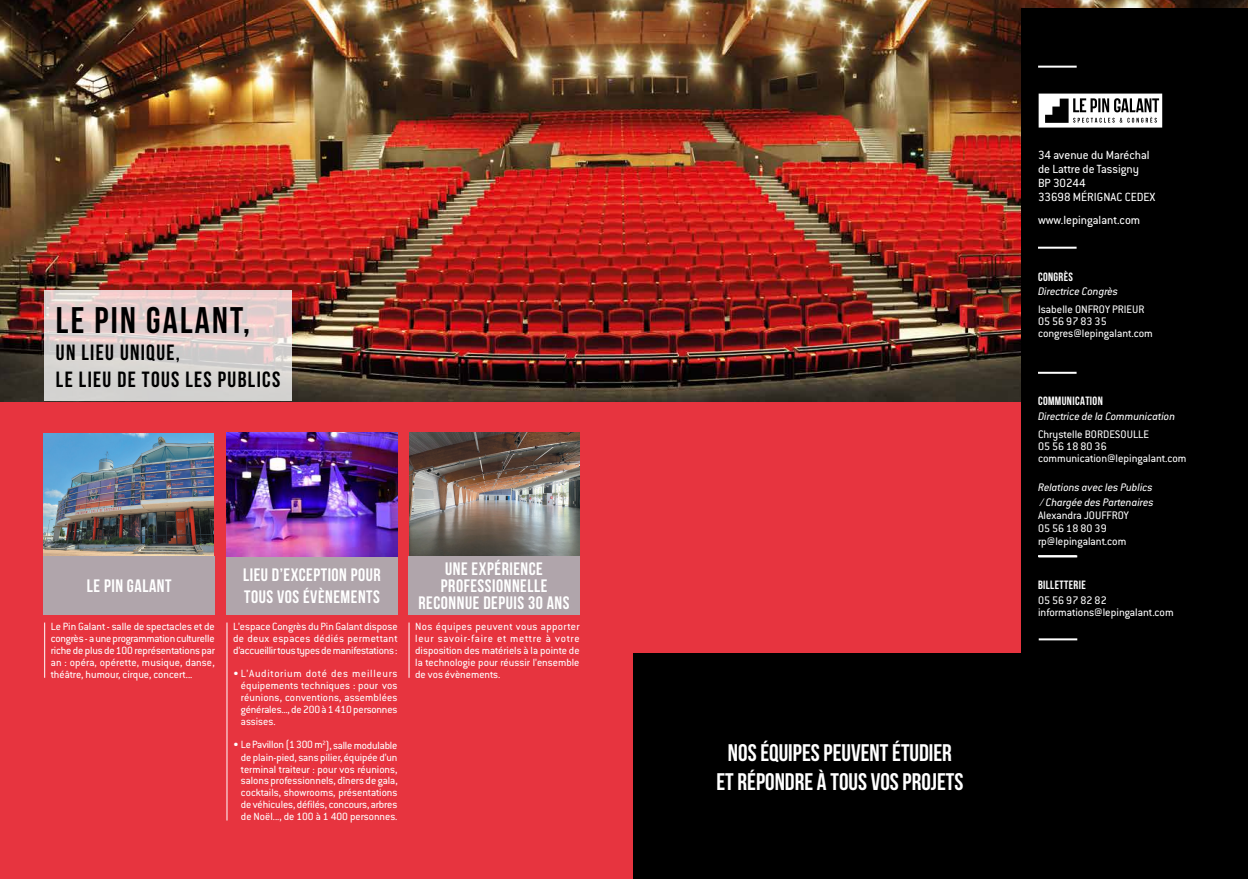
<style>
.page{position:relative;width:1248px;height:879px;background:#fff}
.page>*{position:absolute;margin:0;border:0;box-sizing:border-box;transform-origin:0 0}
.t1{font:700 37px "Bebas Neue";letter-spacing:.06em;color:#000}
.t2{font:700 24px/28.8px "Bebas Neue";color:#fff;text-align:center}
.t3{font:700 22px/27px "Bebas Neue";letter-spacing:.06em;color:#000}
.t4{font:700 18px/17px "Bebas Neue";letter-spacing:.03em;color:#fff}
.t5{font:13px/14px "Conduit ITC Std";color:#fff}
.t6{font:12px/12px "Conduit ITC Std";color:#fff}
.t7{font:italic 12px/15.3px "Conduit ITC Std";color:#fff}
.t8{font:700 12px "Bebas Neue";letter-spacing:.03em;color:#fff}
.t9{font:11.5px/12px "Conduit ITC Std";color:#fff;text-align:justify}
</style>
<div class="page">
<div style="left:0;top:0;width:1247px;height:879px;background:#e7343f"></div>
<img style="left:0;top:0;width:1247px;height:401px">
<svg style="left:44px;top:291px;width:248px;height:110px;background:#ddd1cf"></svg>
<div style="left:44px;top:556px;width:171px;height:58px;background:#b0a5ab"></div>
<div style="left:226px;top:556px;width:171px;height:58px;background:#b0a5ab"></div>
<div style="left:408px;top:556px;width:171px;height:58px;background:#b0a5ab"></div>
<hr style="left:226px;top:622px;width:1px;height:198px;background:#fff">
<hr style="left:408px;top:622px;width:1px;height:56px;background:#fff">
<hr style="left:44px;top:622px;width:1px;height:56px;background:#fff">
<img style="left:226px;top:432px;width:171px;height:124px">
<div style="left:1020px;top:9px;width:227px;height:870px;background:#000"></div>
<div style="left:633px;top:653px;width:392px;height:226px;background:#000"></div>
<hr style="left:1037px;top:247px;width:39px;height:2px;background:#fff">
<hr style="left:1037px;top:372px;width:39px;height:2px;background:#fff">
<hr style="left:1038px;top:555px;width:39px;height:2px;background:#fff">
<hr style="left:1038px;top:638px;width:39px;height:2px;background:#fff">
<svg style="left:1038px;top:94px;width:124px;height:34px"></svg>
<hr style="left:1037px;top:66px;width:39px;height:2px;background:#fff">
<hr style="left:1037px;top:555px;width:39px;height:2px;background:#fff">
<img style="left:43px;top:433px;width:170px;height:123px">
<img style="left:409px;top:433px;width:170px;height:122px">
<h1 class="t1" style="left:56px;top:299px;width:196px">LE PIN GALANT,</h1>
<h3 class="t3" style="left:56px;top:338px;width:226px">UN LIEU UNIQUE,<br>LE LIEU DE TOUS LES PUBLICS</h3>
<h3 class="t4" style="left:87px;top:577px;width:86px">LE PIN GALANT</h3>
<h3 class="t4" style="left:243px;top:564px;width:139px;line-height:21.6px">LIEU D’EXCEPTION POUR<br>TOUS VOS ÉVÈNEMENTS</h3>
<h3 class="t4" style="left:418px;top:560px;width:152px;text-align:center">UNE EXPÉRIENCE<br>PROFESSIONNELLE<br>RECONNUE DEPUIS 30 ANS</h3>
<p class="t9" style="left:51px;top:620px;width:165px">Le Pin Galant - salle de spectacles et de congrès - a une programmation culturelle riche de plus de 100 représentations par an : opéra, opérette, musique, danse, théâtre, humour, cirque, concert...</p>
<p class="t9" style="left:233px;top:620px;width:166px">L’espace Congrès du Pin Galant dispose de deux espaces dédiés permettant d’accueillir tous types de manifestations :</p>
<p class="t9" style="left:241px;top:667px;width:158px;text-indent:-8px">• L’Auditorium doté des meilleurs équipements techniques : pour vos réunions, conventions, assemblées générales..., de 200 à 1 410 personnes assises.</p>
<p class="t9" style="left:241px;top:738px;width:158px;text-indent:-8px">• Le Pavillon (1 300 m<sup>2</sup>), salle modulable de plain-pied, sans pilier, équipée d’un terminal traiteur : pour vos réunions, salons professionnels, dîners de gala, cocktails, showrooms, présentations de véhicules, défilés, concours, arbres de Noël..., de 100 à 1 400 personnes.</p>
<p class="t9" style="left:415px;top:620px;width:166px">Nos équipes peuvent vous apporter leur savoir-faire et mettre à votre disposition des matériels à la pointe de la technologie pour réussir l’ensemble de vos évènements.</p>
<h2 class="t2" style="left:716px;top:738px;width:248px">NOS ÉQUIPES PEUVENT ÉTUDIER<br>ET RÉPONDRE À TOUS VOS PROJETS</h2>
<p class="t5" style="left:1037px;top:147px;width:119px">34 avenue du Maréchal de Lattre de Tassigny<br>BP 30244<br>33698 MÉRIGNAC CEDEX</p>
<p class="t5" style="left:1037px;top:213px;width:104px">www.lepingalant.com</p>
<p class="t8" style="left:1037px;top:270px;width:37px">CONGRÈS</p>
<p class="t7" style="left:1037px;top:284px;width:82px">Directrice Congrès</p>
<p class="t6" style="left:1037px;top:303px;width:116px">Isabelle ONFROY PRIEUR<br>05 56 97 83 35 congres@lepingalant.com</p>
<p class="t8" style="left:1037px;top:395px;width:66px">COMMUNICATION</p>
<p class="t7" style="left:1037px;top:408px;width:139px">Directrice de la Communication</p>
<p class="t6" style="left:1037px;top:428px;width:150px">Chrystelle BORDESOULLE<br>05 56 18 80 36 communication@lepingalant.com</p>
<p class="t7" style="left:1037px;top:479px;width:117px">Relations avec les Publics / Chargée des Partenaires</p>
<p class="t6" style="left:1037px;top:509px;width:92px;line-height:13px">Alexandra JOUFFROY<br>05 56 18 80 39 rp@lepingalant.com</p>
<p class="t8" style="left:1037px;top:578px;width:49px">BILLETTERIE</p>
<p class="t6" style="left:1037px;top:593px;width:137px">05 56 97 82 82 informations@lepingalant.com</p>
</div>
